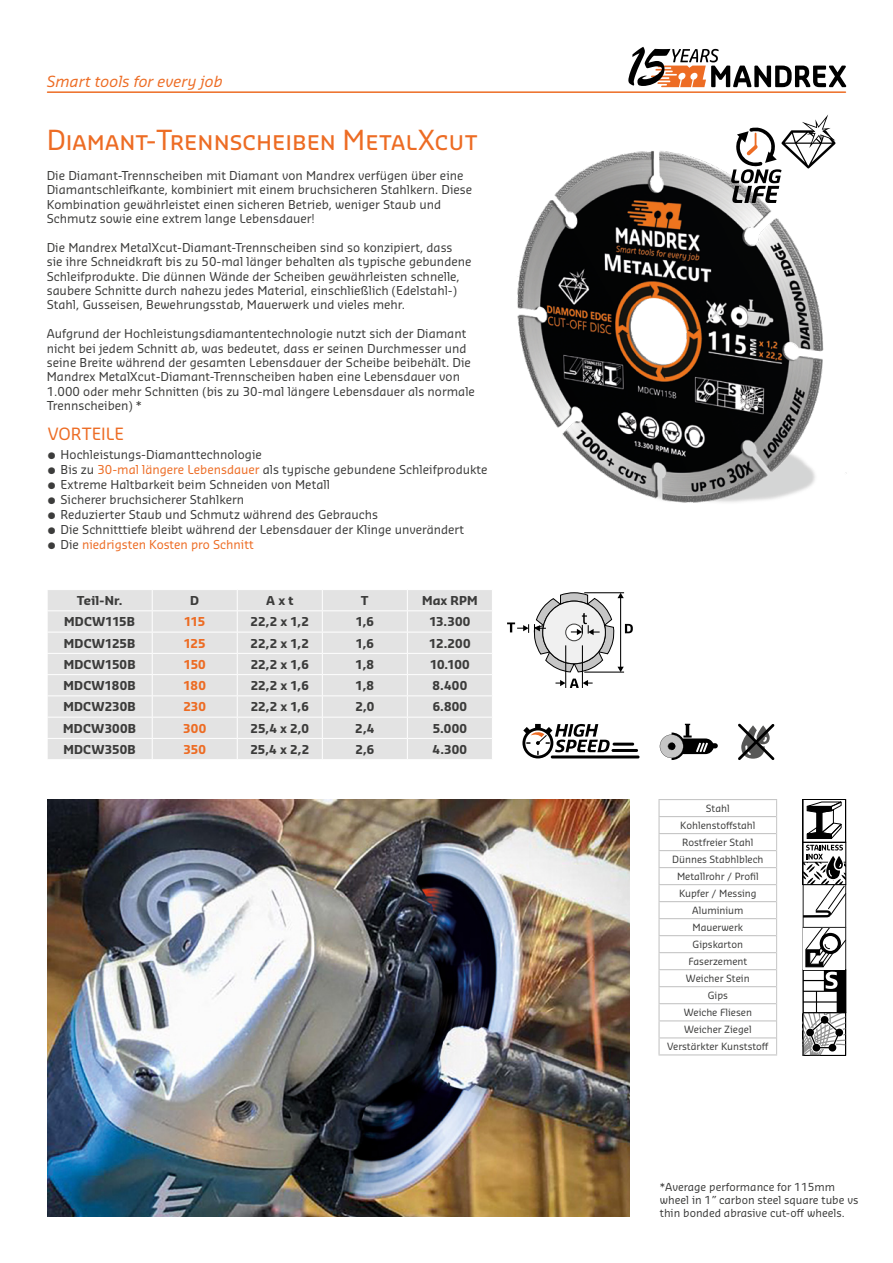
<style>
.page{position:relative;width:893px;height:1263px;background:#fff}
.page>*{position:absolute;margin:0;border:0;box-sizing:border-box;transform-origin:0 0}
.t1{font:27px "Sansa Pro";letter-spacing:-.02em;color:#ed6c24}
.t2{font:16.5px "Sansa Pro";letter-spacing:-.005em;color:#ed6c24}
.t3{font:italic 15px "Sansa Pro";color:#ed6c24}
.t4{font:12px/14.4px "Sansa Pro";color:#3c3c3b}
.t5{font:700 12px "Sansa Pro";letter-spacing:.015em;color:#3c3c3b}
.t6{font:12px "Sansa Pro";color:#ed6c24}
.t7{font:700 12px "Sansa Pro";color:#ed6c24}
.t8{font:10.8px/12.9px "Sansa Pro";color:#3c3c3b}
.t9{font:9.75px/17px "Sansa Pro";color:#3c3c3b;text-align:center}
.s1{color:#ed6c24}
.s2{color:#3c3c3b}
</style>
<div class="page">
<hr style="left:48px;top:91px;width:797px;height:2px;background:#ed6c24">
<svg style="left:628px;top:47px;width:218px;height:40px"></svg>
<hr style="left:584px;top:671px;width:40px;height:2px;background:#000">
<hr style="left:565px;top:645px;width:1px;height:43px;background:#000">
<hr style="left:582px;top:645px;width:1px;height:43px;background:#000">
<svg style="left:555px;top:678px;width:38px;height:10px"></svg>
<svg style="left:507px;top:592px;width:126px;height:80px"></svg>
<svg style="left:658px;top:799px;width:119px;height:255px"></svg>
<hr style="left:658px;top:918px;width:118px;height:1px;background:#c6c6c6">
<hr style="left:658px;top:935px;width:118px;height:1px;background:#c6c6c6">
<hr style="left:658px;top:952px;width:118px;height:1px;background:#c6c6c6">
<hr style="left:658px;top:969px;width:118px;height:1px;background:#c6c6c6">
<hr style="left:658px;top:986px;width:118px;height:1px;background:#c6c6c6">
<hr style="left:658px;top:1003px;width:118px;height:1px;background:#c6c6c6">
<hr style="left:658px;top:1020px;width:118px;height:1px;background:#c6c6c6">
<hr style="left:658px;top:1037px;width:118px;height:1px;background:#c6c6c6">
<hr style="left:658px;top:1054px;width:119px;height:1px;background:#c6c6c6">
<svg style="left:803px;top:799px;width:44px;height:257px"></svg>
<div style="left:48px;top:590px;width:444px;height:169px;background:#e3e3e3"></div>
<hr style="left:47px;top:610px;width:105px;height:1px;background:#fff">
<hr style="left:152px;top:610px;width:85px;height:1px;background:#fff">
<hr style="left:237px;top:610px;width:85px;height:1px;background:#fff">
<hr style="left:322px;top:610px;width:85px;height:1px;background:#fff">
<hr style="left:407px;top:610px;width:86px;height:1px;background:#fff">
<hr style="left:47px;top:632px;width:105px;height:1px;background:#fff">
<hr style="left:152px;top:632px;width:85px;height:1px;background:#fff">
<hr style="left:237px;top:632px;width:85px;height:1px;background:#fff">
<hr style="left:322px;top:632px;width:85px;height:1px;background:#fff">
<hr style="left:407px;top:632px;width:86px;height:1px;background:#fff">
<hr style="left:47px;top:653px;width:105px;height:1px;background:#fff">
<hr style="left:152px;top:653px;width:85px;height:1px;background:#fff">
<hr style="left:237px;top:653px;width:85px;height:1px;background:#fff">
<hr style="left:322px;top:653px;width:85px;height:1px;background:#fff">
<hr style="left:407px;top:653px;width:86px;height:1px;background:#fff">
<hr style="left:47px;top:674px;width:105px;height:1px;background:#fff">
<hr style="left:152px;top:674px;width:85px;height:1px;background:#fff">
<hr style="left:237px;top:674px;width:85px;height:1px;background:#fff">
<hr style="left:322px;top:674px;width:85px;height:1px;background:#fff">
<hr style="left:407px;top:674px;width:86px;height:1px;background:#fff">
<hr style="left:47px;top:695px;width:105px;height:1px;background:#fff">
<hr style="left:152px;top:695px;width:85px;height:1px;background:#fff">
<hr style="left:237px;top:695px;width:85px;height:1px;background:#fff">
<hr style="left:322px;top:695px;width:85px;height:1px;background:#fff">
<hr style="left:407px;top:695px;width:86px;height:1px;background:#fff">
<hr style="left:47px;top:717px;width:105px;height:1px;background:#fff">
<hr style="left:152px;top:717px;width:85px;height:1px;background:#fff">
<hr style="left:237px;top:717px;width:85px;height:1px;background:#fff">
<hr style="left:322px;top:717px;width:85px;height:1px;background:#fff">
<hr style="left:407px;top:717px;width:86px;height:1px;background:#fff">
<hr style="left:47px;top:738px;width:105px;height:1px;background:#fff">
<hr style="left:152px;top:738px;width:85px;height:1px;background:#fff">
<svg style="left:152px;top:590px;width:1px;height:169px"></svg>
<hr style="left:237px;top:738px;width:85px;height:1px;background:#fff">
<svg style="left:237px;top:590px;width:1px;height:169px"></svg>
<hr style="left:322px;top:738px;width:85px;height:1px;background:#fff">
<svg style="left:322px;top:590px;width:1px;height:169px"></svg>
<hr style="left:407px;top:738px;width:86px;height:1px;background:#fff">
<svg style="left:407px;top:590px;width:1px;height:169px"></svg>
<svg style="left:738px;top:724px;width:36px;height:36px"></svg>
<svg style="left:660px;top:724px;width:58px;height:36px"></svg>
<div style="left:668px;top:743px;width:7px;height:7px;background:#000;border-radius:50%"></div>
<hr style="left:551px;top:755px;width:88px;height:3px;background:#000">
<hr style="left:612px;top:749px;width:26px;height:3px;background:#000">
<hr style="left:613px;top:743px;width:21px;height:3px;background:#000">
<svg style="left:522px;top:724px;width:88px;height:34px"></svg>
<img style="left:48px;top:799px;width:581px;height:417px">
<img style="left:517px;top:151px;width:330px;height:352px">
<svg style="left:731px;top:114px;width:104px;height:89px"></svg>
<p class="t3" style="left:47px;top:71px;width:177px">Smart tools for every job</p>
<h1 class="t1" style="left:47px;top:121px;width:432px">Diamant-Trennscheiben MetalXcut</h1>
<p class="t4" style="left:47px;top:168px;width:427px">Die Diamant-Trennscheiben mit Diamant von Mandrex verfügen über eine Diamantschleifkante, kombiniert mit einem bruchsicheren Stahlkern. Diese Kombination gewährleistet einen sicheren Betrieb, weniger Staub und Schmutz sowie eine extrem lange Lebensdauer!</p>
<p class="t4" style="left:47px;top:240px;width:426px">Die Mandrex MetalXcut-Diamant-Trennscheiben sind so konzipiert, dass<br>sie ihre Schneidkraft bis zu 50-mal länger behalten als typische gebundene Schleifprodukte. Die dünnen Wände der Scheiben gewährleisten schnelle, saubere Schnitte durch nahezu jedes Material, einschließlich (Edelstahl-)<br>Stahl, Gusseisen, Bewehrungsstab, Mauerwerk und vieles mehr.</p>
<p class="t4" style="left:47px;top:326px;width:430px">Aufgrund der Hochleistungsdiamantentechnologie nutzt sich der Diamant nicht bei jedem Schnitt ab, was bedeutet, dass er seinen Durchmesser und seine Breite während der gesamten Lebensdauer der Scheibe beibehält. Die Mandrex MetalXcut-Diamant-Trennscheiben haben eine Lebensdauer von 1.000 oder mehr Schnitten (bis zu 30-mal längere Lebensdauer als normale Trennscheiben) *</p>
<h2 class="t2" style="left:48px;top:422px;width:78px">VORTEILE</h2>
<p class="t4" style="left:48px;top:447px;width:216px">● Hochleistungs-Diamanttechnologie</p>
<p class="t4" style="left:48px;top:462px;width:441px">● Bis zu <span class="s1">30-mal längere Lebensdauer</span> als typische gebundene Schleifprodukte</p>
<p class="t4" style="left:48px;top:477px;width:284px">● Extreme Haltbarkeit beim Schneiden von Metall</p>
<p class="t4" style="left:48px;top:492px;width:198px">● Sicherer bruchsicherer Stahlkern</p>
<p class="t4" style="left:48px;top:507px;width:332px">● Reduzierter Staub und Schmutz während des Gebrauchs</p>
<p class="t4" style="left:48px;top:522px;width:418px">● Die Schnitttiefe bleibt während der Lebensdauer der Klinge unverändert</p>
<p class="t6" style="left:48px;top:536px;width:207px"><span class="s2">● Die</span> niedrigsten Kosten pro Schnitt</p>
<p class="t5" style="left:77px;top:592px;width:47px">Teil-Nr.</p>
<p class="t5" style="left:190px;top:592px;width:10px">D</p>
<p class="t5" style="left:266px;top:592px;width:29px">A x t</p>
<p class="t5" style="left:361px;top:592px;width:9px">T</p>
<p class="t5" style="left:422px;top:592px;width:57px">Max RPM</p>
<p class="t5" style="left:64px;top:614px;width:72px">MDCW115B</p>
<p class="t7" style="left:184px;top:614px;width:23px">115</p>
<p class="t5" style="left:251px;top:614px;width:60px">22,2 x 1,2</p>
<p class="t5" style="left:356px;top:614px;width:20px">1,6</p>
<p class="t5" style="left:429px;top:614px;width:43px">13.300</p>
<p class="t5" style="left:64px;top:635px;width:73px">MDCW125B</p>
<p class="t7" style="left:184px;top:635px;width:23px">125</p>
<p class="t5" style="left:251px;top:635px;width:60px">22,2 x 1,2</p>
<p class="t5" style="left:356px;top:635px;width:20px">1,6</p>
<p class="t5" style="left:429px;top:635px;width:43px">12.200</p>
<p class="t5" style="left:64px;top:656px;width:73px">MDCW150B</p>
<p class="t7" style="left:184px;top:656px;width:24px">150</p>
<p class="t5" style="left:251px;top:656px;width:60px">22,2 x 1,6</p>
<p class="t5" style="left:356px;top:656px;width:20px">1,8</p>
<p class="t5" style="left:430px;top:656px;width:41px">10.100</p>
<p class="t5" style="left:64px;top:677px;width:74px">MDCW180B</p>
<p class="t7" style="left:184px;top:677px;width:24px">180</p>
<p class="t5" style="left:251px;top:677px;width:60px">22,2 x 1,6</p>
<p class="t5" style="left:356px;top:677px;width:20px">1,8</p>
<p class="t5" style="left:433px;top:677px;width:36px">8.400</p>
<p class="t5" style="left:63px;top:699px;width:74px">MDCW230B</p>
<p class="t7" style="left:183px;top:699px;width:24px">230</p>
<p class="t5" style="left:251px;top:699px;width:60px">22,2 x 1,6</p>
<p class="t5" style="left:355px;top:699px;width:20px">2,0</p>
<p class="t5" style="left:433px;top:699px;width:36px">6.800</p>
<p class="t5" style="left:63px;top:720px;width:74px">MDCW300B</p>
<p class="t7" style="left:183px;top:720px;width:24px">300</p>
<p class="t5" style="left:251px;top:720px;width:60px">25,4 x 2,0</p>
<p class="t5" style="left:355px;top:720px;width:21px">2,4</p>
<p class="t5" style="left:433px;top:720px;width:36px">5.000</p>
<p class="t5" style="left:63px;top:741px;width:74px">MDCW350B</p>
<p class="t7" style="left:183px;top:741px;width:24px">350</p>
<p class="t5" style="left:250px;top:741px;width:60px">25,4 x 2,2</p>
<p class="t5" style="left:355px;top:741px;width:20px">2,6</p>
<p class="t5" style="left:433px;top:741px;width:36px">4.300</p>
<p class="t9" style="left:667px;top:800px;width:103px">Stahl<br>Kohlenstoffstahl<br>Rostfreier Stahl<br>Dünnes Stabhlblech<br>Metallrohr / Profil<br>Kupfer / Messing<br>Aluminium<br>Mauerwerk<br>Gipskarton<br>Faserzement<br>Weicher Stein<br>Gips<br>Weiche Fliesen<br>Weicher Ziegel<br>Verstärkter Kunststoff</p>
<p class="t8" style="left:660px;top:1180px;width:200px">*Average performance for 115mm wheel in 1” carbon steel square tube vs thin bonded abrasive cut-off wheels.</p>
</div>
